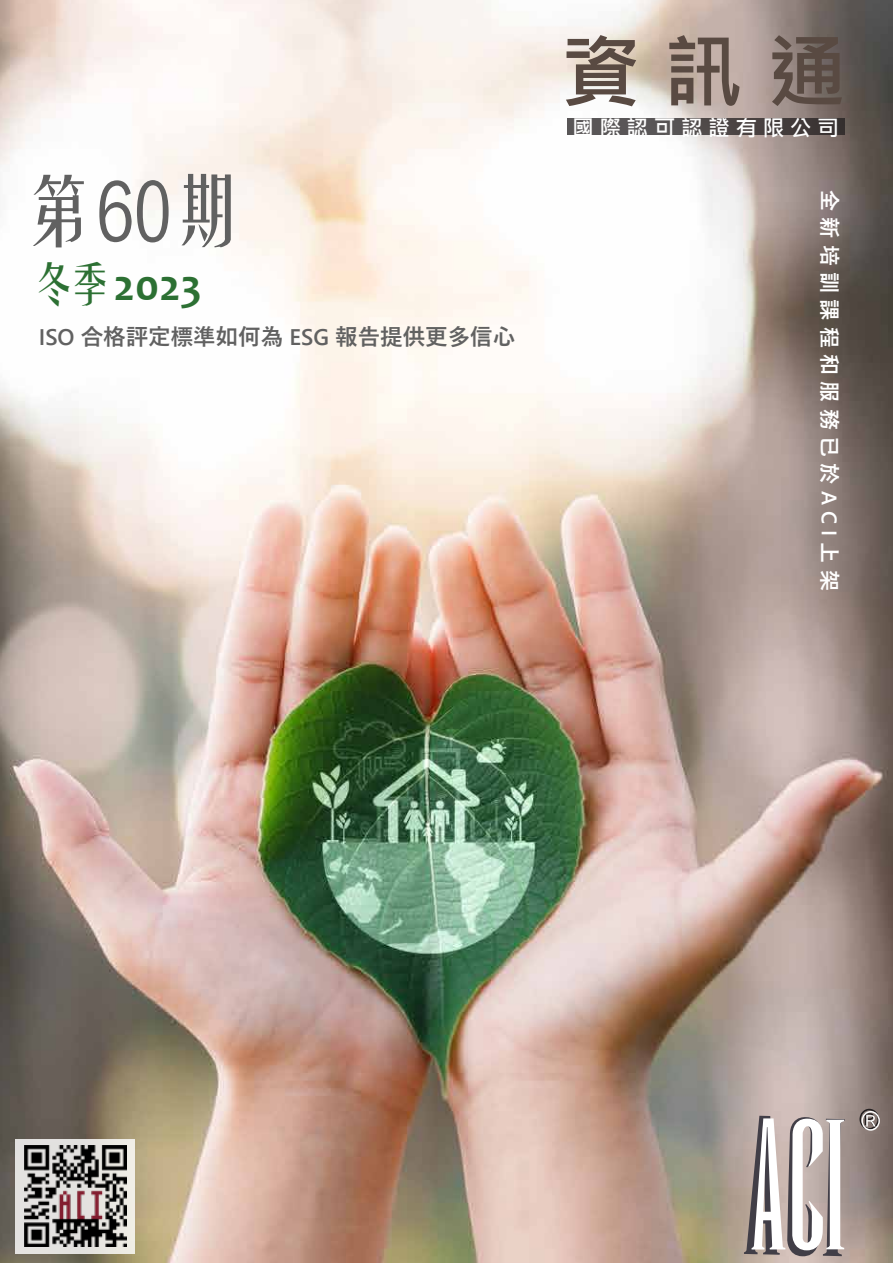
<style>
.page{position:relative;width:893px;height:1263px;background:#fff}
.page>*{position:absolute;margin:0;border:0;box-sizing:border-box;transform-origin:0 0}
.t1{font:700 79.5px "Microsoft Jheng Hei";color:#594a42}
.t2{font:75px "FZYTFW GB1 0";color:#616161}
.t3{font:700 45px "Candara";color:#2c7033}
.t4{font:600 22.5px "Yu Gothic UI";color:#616161}
.t5{font:700 21.75px "Microsoft Jheng Hei";letter-spacing:.25em;color:#fff}
.t6{font:600 21px "Yu Gothic UI";letter-spacing:.3em;color:#fff}
.s1{font-family:"FZYTFW GB1 0";font-weight:400}
</style>
<div class="page">
<img style="left:0;top:0;width:893px;height:1263px">
<div style="left:15px;top:1138px;width:120px;height:115px;background:linear-gradient(to right,#dfdede,#ece9e2)"></div>
<img style="left:25px;top:1145px;width:102px;height:102px">
<svg style="left:744px;top:1116px;width:101px;height:141px"></svg>
<svg style="left:859px;top:1109px;width:21px;height:22px"></svg>
<div style="left:567px;top:118px;width:278px;height:17px;background:linear-gradient(to right,#615f60,#3b3332)"></div>
<h2 class="t2" style="left:22px;top:172px;width:225px">第60期</h2>
<h3 class="t3" style="left:32px;top:257px;width:172px"><span class="s1">冬季</span> 2023</h3>
<p class="t4" style="left:39px;top:324px;width:478px">ISO 合格評定標準如何為 ESG 報告提供更多信心</p>
<h1 class="t1" style="left:561px;top:22px;width:287px">資 訊 通</h1>
<p class="t5" style="left:572px;top:115px;width:268px">國際認可認證有限公司</p>
<p class="t6" style="left:841px;top:190px;width:402px;rotate:90deg">全新培訓課程和服務已於ACI上架</p>
</div>
